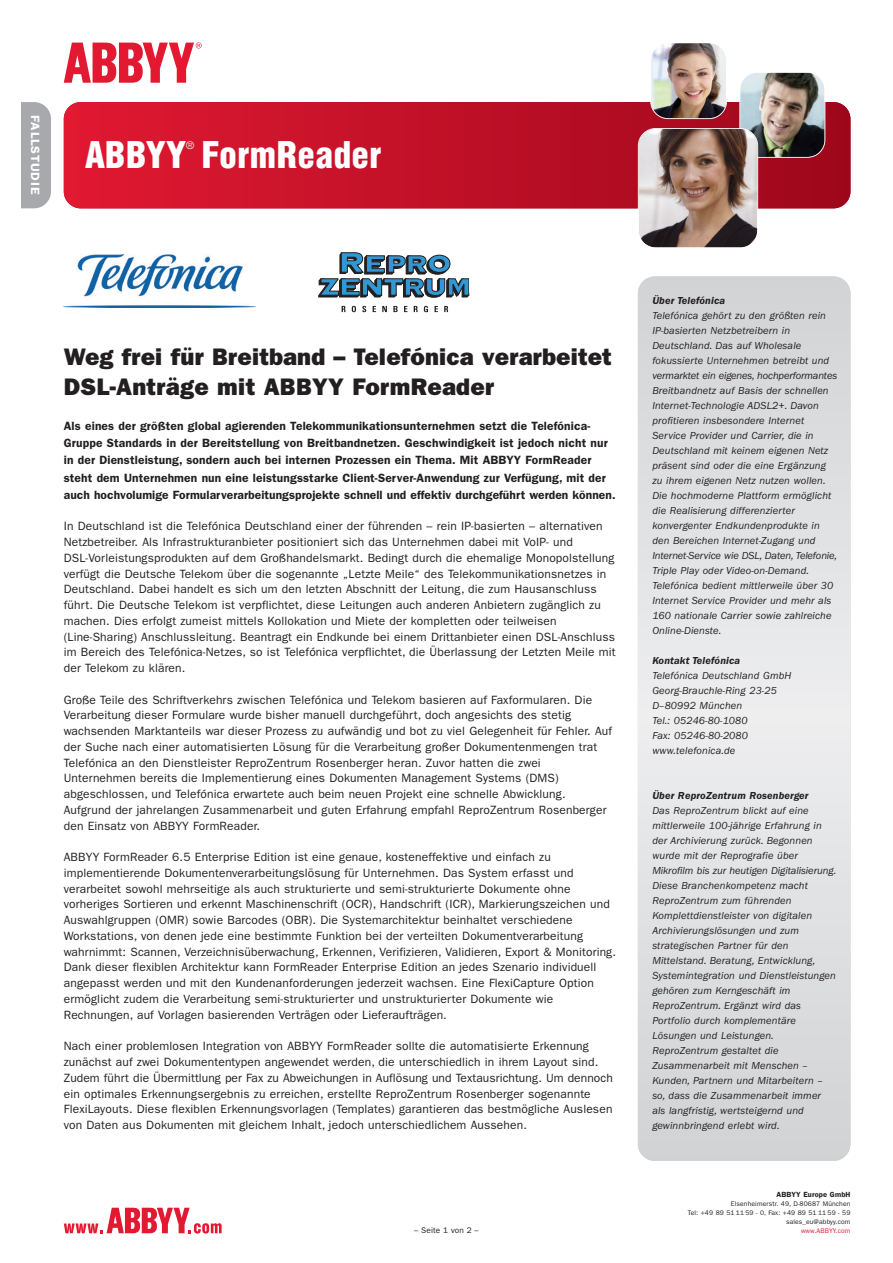
<style>
.page{position:relative;width:893px;height:1263px;background:#fff}
.page>*{position:absolute;margin:0;border:0;box-sizing:border-box;transform-origin:0 0}
.t1{font:900 37.5px "Helios Cond";color:#fff}
.t2{font:800 24px/30px "Franklin Gothic";letter-spacing:.005em;color:#231f20}
.t3{font:12px/15.8px "Franklin Gothic";letter-spacing:.01em;color:#231f20}
.t4{font:600 12px/17.2px "Franklin Gothic";letter-spacing:.01em;color:#231f20}
.t5{font:600 12px "Franklin Gothic";letter-spacing:.06em;color:#fff;scale:1.1 1}
.t6{font:italic 10.5px/15px "Franklin Gothic";letter-spacing:.01em;color:#231f20}
.t7{font:italic 600 10.5px "Franklin Gothic";letter-spacing:.01em;color:#231f20}
.t8{font:10.5px "Helios Cond";color:#fff}
.t9{font:8.25px "Franklin Gothic";letter-spacing:.01em;color:#231f20}
.t10{font:600 7.5px "Franklin Gothic";letter-spacing:.02em;color:#231f20}
.t11{font:6.75px/9px "Franklin Gothic";letter-spacing:.02em;color:#231f20;text-align:right}
.t12{font:6.75px "Franklin Gothic";letter-spacing:.02em;color:#e21931}
</style>
<div class="page">
<div style="left:638px;top:276px;width:212px;height:885px;background:linear-gradient(to right,#dfe0e2,#dfe0e2);border-radius:17px"></div>
<div style="left:64px;top:102px;width:786px;height:106px;background:linear-gradient(to right,#e01831,#9e091d);border-radius:17px"></div>
<svg style="left:64px;top:43px;width:138px;height:40px"></svg>
<div style="left:21px;top:102px;width:30px;height:106px;background:#a8a9ad"></div>
<img style="left:740px;top:73px;width:84px;height:84px;border-radius:17px">
<div style="left:739px;top:72px;width:86px;height:86px;border:2px solid #fff;border-radius:18px"></div>
<img style="left:639px;top:129px;width:118px;height:118px;border-radius:17px">
<div style="left:638px;top:128px;width:120px;height:120px;border:2px solid #fff;border-radius:18px"></div>
<img style="left:651px;top:43px;width:75px;height:75px;border-radius:17px">
<div style="left:650px;top:42px;width:77px;height:77px;border:2px solid #fff;border-radius:18px"></div>
<svg style="left:64px;top:1208px;width:158px;height:25px"></svg>
<img style="left:64px;top:255px;width:191px;height:52px">
<svg style="left:342px;top:306px;width:4px;height:6px"></svg>
<svg style="left:352px;top:306px;width:4px;height:6px"></svg>
<svg style="left:362px;top:306px;width:4px;height:6px"></svg>
<svg style="left:373px;top:306px;width:3px;height:6px"></svg>
<svg style="left:382px;top:306px;width:5px;height:6px"></svg>
<svg style="left:393px;top:306px;width:5px;height:6px"></svg>
<svg style="left:404px;top:306px;width:3px;height:6px"></svg>
<svg style="left:414px;top:306px;width:4px;height:6px"></svg>
<svg style="left:424px;top:306px;width:4px;height:6px"></svg>
<svg style="left:435px;top:306px;width:3px;height:6px"></svg>
<svg style="left:444px;top:306px;width:4px;height:6px"></svg>
<svg style="left:319px;top:253px;width:150px;height:44px"></svg>
<p class="t5" style="left:39px;top:115px;width:73px;rotate:90deg">FALLSTUDIE</p>
<p class="t8" style="left:186px;top:141px;width:10px">®</p>
<h1 class="t1" style="left:85px;top:141px;width:298px">ABBYY FormReader</h1>
<h2 class="t2" style="left:64px;top:344px;width:550px">Weg frei für Breitband – Telefónica verarbeitet<br>DSL-Anträge mit ABBYY FormReader</h2>
<p class="t4" style="left:64px;top:418px;width:553px">Als eines der größten global agierenden Telekommunikationsunternehmen setzt die Telefónica-Gruppe Standards in der Bereitstellung von Breitbandnetzen. Geschwindigkeit ist jedoch nicht nur in der Dienstleistung, sondern auch bei internen Prozessen ein Thema. Mit ABBYY FormReader steht dem Unternehmen nun eine leistungsstarke Client-Server-Anwendung zur Verfügung, mit der auch hochvolumige Formularverarbeitungsprojekte schnell und effektiv durchgeführt werden können.</p>
<p class="t3" style="left:64px;top:519px;width:553px">In Deutschland ist die Telefónica Deutschland einer der führenden – rein IP-basierten – alternativen Netzbetreiber. Als Infrastrukturanbieter positioniert sich das Unternehmen dabei mit VoIP- und DSL-Vorleistungsprodukten auf dem Großhandelsmarkt. Bedingt durch die ehemalige Monopolstellung verfügt die Deutsche Telekom über die sogenannte „Letzte Meile“ des Telekommunikationsnetzes in Deutschland. Dabei handelt es sich um den letzten Abschnitt der Leitung, die zum Hausanschluss führt. Die Deutsche Telekom ist verpflichtet, diese Leitungen auch anderen Anbietern zugänglich zu machen. Dies erfolgt zumeist mittels Kollokation und Miete der kompletten oder teilweisen (Line-Sharing) Anschlussleitung. Beantragt ein Endkunde bei einem Drittanbieter einen DSL-Anschluss im Bereich des Telefónica-Netzes, so ist Telefónica verpflichtet, die Überlassung der Letzten Meile mit der Telekom zu klären.</p>
<p class="t3" style="left:64px;top:693px;width:550px">Große Teile des Schriftverkehrs zwischen Telefónica und Telekom basieren auf Faxformularen. Die Verarbeitung dieser Formulare wurde bisher manuell durchgeführt, doch angesichts des stetig wachsenden Marktanteils war dieser Prozess zu aufwändig und bot zu viel Gelegenheit für Fehler. Auf der Suche nach einer automatisierten Lösung für die Verarbeitung großer Dokumentenmengen trat Telefónica an den Dienstleister ReproZentrum Rosenberger heran. Zuvor hatten die zwei Unternehmen bereits die Implementierung eines Dokumenten Management Systems (DMS) abgeschlossen, und Telefónica erwartete auch beim neuen Projekt eine schnelle Abwicklung.<br>Aufgrund der jahrelangen Zusammenarbeit und guten Erfahrung empfahl ReproZentrum Rosenberger den Einsatz von ABBYY FormReader.</p>
<p class="t3" style="left:64px;top:850px;width:554px">ABBYY FormReader 6.5 Enterprise Edition ist eine genaue, kosteneffektive und einfach zu implementierende Dokumentenverarbeitungslösung für Unternehmen. Das System erfasst und verarbeitet sowohl mehrseitige als auch strukturierte und semi-strukturierte Dokumente ohne vorheriges Sortieren und erkennt Maschinenschrift (OCR), Handschrift (ICR), Markierungszeichen und Auswahlgruppen (OMR) sowie Barcodes (OBR). Die Systemarchitektur beinhaltet verschiedene Workstations, von denen jede eine bestimmte Funktion bei der verteilten Dokumentverarbeitung wahrnimmt: Scannen, Verzeichnisüberwachung, Erkennen, Verifizieren, Validieren, Export &amp; Monitoring.<br>Dank dieser flexiblen Architektur kann FormReader Enterprise Edition an jedes Szenario individuell angepasst werden und mit den Kundenanforderungen jederzeit wachsen. Eine FlexiCapture Option ermöglicht zudem die Verarbeitung semi-strukturierter und unstrukturierter Dokumente wie Rechnungen, auf Vorlagen basierenden Verträgen oder Lieferaufträgen.</p>
<p class="t3" style="left:64px;top:1039px;width:550px">Nach einer problemlosen Integration von ABBYY FormReader sollte die automatisierte Erkennung zunächst auf zwei Dokumententypen angewendet werden, die unterschiedlich in ihrem Layout sind.<br>Zudem führt die Übermittlung per Fax zu Abweichungen in Auflösung und Textausrichtung. Um dennoch ein optimales Erkennungsergebnis zu erreichen, erstellte ReproZentrum Rosenberger sogenannte FlexiLayouts. Diese flexiblen Erkennungsvorlagen (Templates) garantieren das bestmögliche Auslesen von Daten aus Dokumenten mit gleichem Inhalt, jedoch unterschiedlichem Aussehen.</p>
<p class="t9" style="left:414px;top:1228px;width:66px">– Seite 1 von 2 –</p>
<p class="t7" style="left:652px;top:296px;width:74px">Über Telefónica</p>
<p class="t6" style="left:652px;top:309px;width:186px">Telefónica gehört zu den größten rein IP-basierten Netzbetreibern in Deutschland. Das auf Wholesale fokussierte Unternehmen betreibt und vermarktet ein eigenes, hochperformantes Breitbandnetz auf Basis der schnellen Internet-Technologie ADSL2+. Davon profitieren insbesondere Internet Service Provider und Carrier, die in Deutschland mit keinem eigenen Netz präsent sind oder die eine Ergänzung zu ihrem eigenen Netz nutzen wollen.<br>Die hochmoderne Plattform ermöglicht die Realisierung differenzierter konvergenter Endkundenprodukte in den Bereichen Internet-Zugang und Internet-Service wie DSL, Daten, Telefonie, Triple Play oder Video-on-Demand.<br>Telefónica bedient mittlerweile über 30<br>Internet Service Provider und mehr als 160 nationale Carrier sowie zahlreiche Online-Dienste.</p>
<p class="t7" style="left:652px;top:656px;width:89px">Kontakt Telefónica</p>
<p class="t6" style="left:652px;top:669px;width:140px">Telefónica Deutschland GmbH<br>Georg-Brauchle-Ring 23-25<br>D–80992 München<br>Tel.: 05246-80-1080<br>Fax: 05246-80-2080 www.telefonica.de</p>
<p class="t7" style="left:652px;top:791px;width:158px">Über ReproZentrum Rosenberger</p>
<p class="t6" style="left:652px;top:804px;width:186px">Das ReproZentrum blickt auf eine mittlerweile 100-jährige Erfahrung in der Archivierung zurück. Begonnen wurde mit der Reprografie über Mikrofilm bis zur heutigen Digitalisierung.<br>Diese Branchenkompetenz macht ReproZentrum zum führenden Komplettdienstleister von digitalen Archivierungslösungen und zum strategischen Partner für den Mittelstand. Beratung, Entwicklung, Systemintegration und Dienstleistungen gehören zum Kerngeschäft im ReproZentrum. Ergänzt wird das Portfolio durch komplementäre Lösungen und Leistungen.<br>ReproZentrum gestaltet die Zusammenarbeit mit Menschen – Kunden, Partnern und Mitarbeitern – so, dass die Zusammenarbeit immer als langfristig, wertsteigernd und gewinnbringend erlebt wird.</p>
<p class="t10" style="left:776px;top:1192px;width:76px">ABBYY Europe GmbH</p>
<p class="t11" style="left:688px;top:1200px;width:164px">Elsenheimerstr. 49, D-80687 München<br>Tel: +49 89 51 11 59 - 0, Fax: +49 89 51 11 59 - 59 sales_eu@abbyy.com</p>
<p class="t12" style="left:801px;top:1228px;width:51px">www.ABBYY.com</p>
</div>
